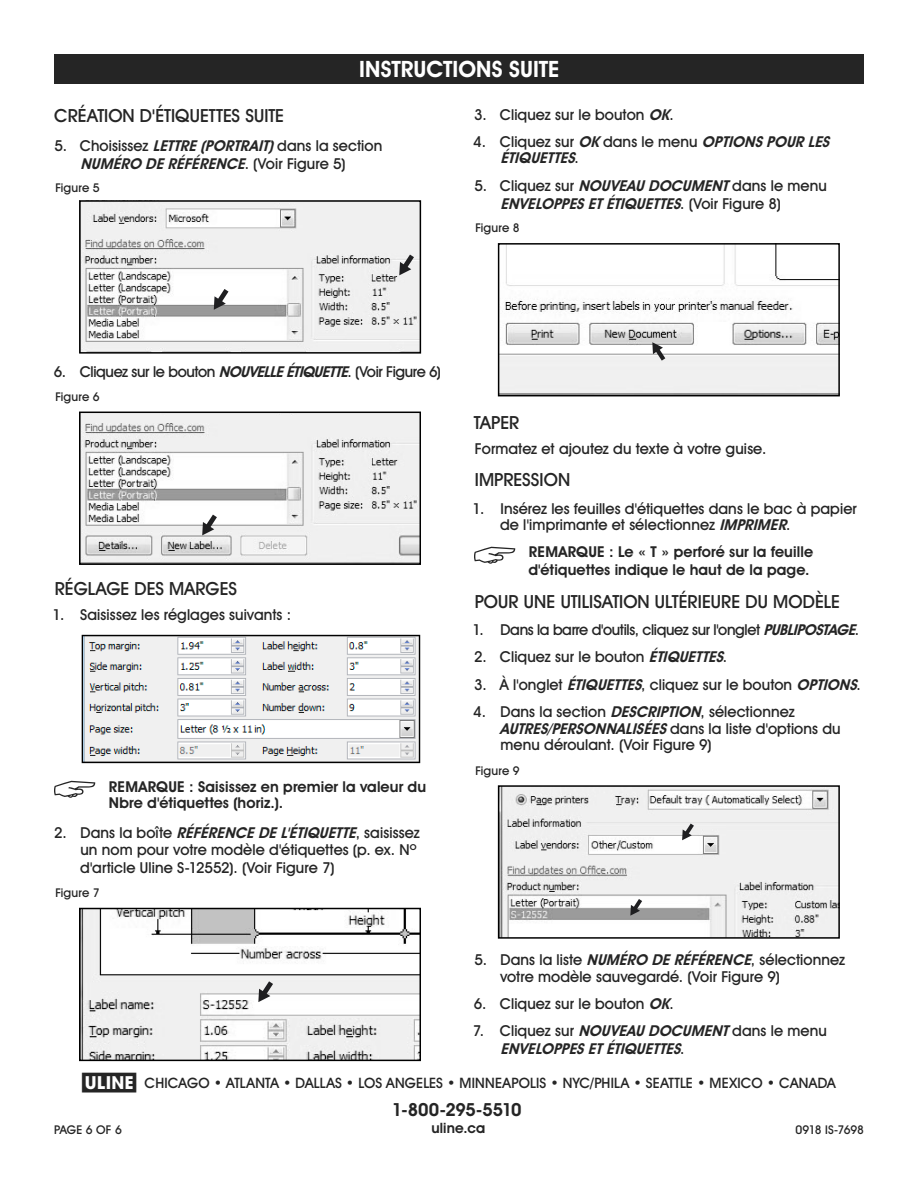
<style>
.page{position:relative;width:918px;height:1188px;background:#fff}
.page>*{position:absolute;margin:0;border:0;box-sizing:border-box;transform-origin:0 0}
.t1{font:700 22.5px "Uline Two Knine";color:#fff}
.t2{font:18px "Uline Two Knine";letter-spacing:.005em;color:#252525}
.t3{font:700 18px "Uline Two Knine";letter-spacing:-.02em;color:#252525}
.t4{font:15px/16.5px "Uline Two Knine";letter-spacing:.005em;color:#252525}
.t5{font:italic 700 15px/18px "Uline Two Knine";color:#252525}
.t6{font:700 15px/16.5px "Uline Two Knine";letter-spacing:.005em;color:#252525}
.t7{font:15px "Uline Two Knine";letter-spacing:-.025em;color:#252525}
.t8{font:14.25px "Uline Two Knine";letter-spacing:.01em;color:#252525}
.t9{font:700 14.25px "Uline Two Knine";letter-spacing:.01em;color:#252525}
.t10{font:12px "Uline Two Knine";letter-spacing:.01em;color:#252525}
.t11{font:12px "Uline Two Knine";letter-spacing:-.02em;color:#252525}
.s1{font-weight:700}
.s2{font-weight:700;font-style:italic}
.s3{font-weight:400;font-style:normal}
.s4{font-size:18px}
</style>
<div class="page">
<div style="left:54px;top:54px;width:810px;height:30px;background:#252525"></div>
<img style="left:82px;top:203px;width:336px;height:148px">
<svg style="left:214px;top:289px;width:15px;height:21px"></svg>
<svg style="left:399px;top:255px;width:15px;height:20px"></svg>
<div style="left:79px;top:200px;width:342px;height:154px;border:2px solid #000"></div>
<img style="left:82px;top:415px;width:336px;height:147px">
<svg style="left:202px;top:515px;width:15px;height:20px"></svg>
<div style="left:79px;top:412px;width:342px;height:153px;border:2px solid #000"></div>
<img style="left:82px;top:911px;width:336px;height:147px">
<svg style="left:258px;top:981px;width:15px;height:21px"></svg>
<div style="left:79px;top:908px;width:342px;height:153px;border:2px solid #000"></div>
<img style="left:501px;top:246px;width:336px;height:147px">
<svg style="left:652px;top:342px;width:13px;height:19px"></svg>
<div style="left:498px;top:243px;width:342px;height:153px;border:2px solid #000"></div>
<img style="left:501px;top:788px;width:336px;height:148px">
<svg style="left:682px;top:824px;width:12px;height:16px"></svg>
<svg style="left:630px;top:899px;width:12px;height:17px"></svg>
<div style="left:498px;top:785px;width:342px;height:154px;border:2px solid #000"></div>
<img style="left:84px;top:637px;width:334px;height:124px">
<div style="left:82px;top:635px;width:338px;height:128px;border:1px solid #000"></div>
<svg style="left:54px;top:781px;width:41px;height:17px"></svg>
<svg style="left:474px;top:547px;width:41px;height:17px"></svg>
<h1 class="t1" style="left:359px;top:56px;width:202px">INSTRUCTIONS SUITE</h1>
<p class="t2" style="left:54px;top:104px;width:231px">CRÉATION D<span class="s1">'</span>ÉTIQUETTES SUITE</p>
<p class="t4" style="left:80px;top:136px;width:303px;line-height:18px;text-indent:-26px">5. Choisissez <span class="s2">LETTRE(PORTRAIT)</span>dans la section<br><span class="s2">NUMÉRO DERÉFÉRENCE</span>. ( Vo i r F i g u r e 5 )</p>
<p class="t10" style="left:55px;top:180px;width:46px">Figure 5</p>
<p class="t4" style="left:474px;top:106px;width:201px">3. Cliquez sur le bouton <span class="s2">OK</span>.</p>
<p class="t5" style="left:500px;top:133px;width:335px;line-height:16.5px;text-indent:-27px"><span class="s3">4. Cliquez sur</span> OK <span class="s3">dans le menu</span> OPTIONSPOUR LES<br>ÉTIQUETTES<span class="s3">.</span></p>
<p class="t5" style="left:500px;top:176px;width:328px;text-indent:-26px"><span class="s3">5. Cliquez sur</span> NOUVEAU DOCUMENT<span class="s3">dans le menu<br></span>ENVELOPPESETÉTIQUETTES<span class="s3">. ( V o i r F i g u r e 8 )</span></p>
<p class="t10" style="left:475px;top:221px;width:46px">Figure 8</p>
<p class="t7" style="left:54px;top:363px;width:389px">6. Cliquez sur le bouton <span class="s2">NOUVELLEÉTIQUETTE</span>. (Voir Figure 6)</p>
<p class="t10" style="left:55px;top:390px;width:46px">Figure 6</p>
<p class="t2" style="left:55px;top:578px;width:184px">RÉGLAGE DES MARGES</p>
<p class="t4" style="left:53px;top:606px;width:240px">1. Saisissez les réglages suivants :</p>
<p class="t6" style="left:109px;top:778px;width:319px">REMARQUE : Saisissez en premier la valeur du<br>Nbre d'étiquettes (horiz.).</p>
<p class="t4" style="left:54px;top:824px;width:367px;text-align:right">2 . D a n s l a b oît e <span class="s2">RÉFÉRENCEDEL'ÉTIQUETTE</span>, s a i s i s s e z un nom pour votre modèle d'étiquettes (p. ex. Nº</p>
<p class="t4" style="left:80px;top:859px;width:256px">d'article Uline S-12552). (Voir Figure 7)</p>
<p class="t10" style="left:55px;top:885px;width:46px">Figure 7</p>
<p class="t2" style="left:474px;top:412px;width:47px">TAPER</p>
<p class="t4" style="left:475px;top:440px;width:293px">Formatez et ajoutez du texte à votre guise.</p>
<p class="t2" style="left:475px;top:469px;width:97px">IMPRESSION</p>
<p class="t4" style="left:500px;top:500px;width:358px;text-indent:-27px">1. Insérez les feuilles d'étiquettes dans le bac à papier de l'imprimante et sélectionnez <span class="s2">IMPRIMER</span>.</p>
<p class="t6" style="left:528px;top:543px;width:286px;line-height:18px">REMARQUE : Le « T » perforé sur la feuille d'étiquettes indique le haut de la page.</p>
<p class="t2" style="left:475px;top:590px;width:367px">POUR UNE UTILISATION ULTÉRIEURE DU MODÈLE</p>
<p class="t7" style="left:473px;top:621px;width:389px">1. Dans la barre d'outils, cliquez sur l'onglet <span class="s2">PUBLIPOSTAGE</span>.</p>
<p class="t4" style="left:474px;top:649px;width:255px">2. Cliquez sur le bouton <span class="s2">ÉTIQUETTES</span>.</p>
<p class="t4" style="left:474px;top:676px;width:388px">3. À l'onglet <span class="s2">ÉTIQUETTES</span>, cliquez sur le bouton <span class="s2">OPTIONS</span>.</p>
<p class="t4" style="left:500px;top:703px;width:342px;text-indent:-26px">4. Dans la section <span class="s2">DESCRIPTION</span>, sélectionnez<br><span class="s2">AUTRES/PERSONNALISÉES</span>d a n s l a l i s t e d ' o p t i o n s d u menu déroulant. (Voir Figure 9)</p>
<p class="t10" style="left:475px;top:763px;width:46px">Figure 9</p>
<p class="t4" style="left:500px;top:952px;width:347px;text-indent:-26px">5. Dans la liste <span class="s2">NUMÉRO DERÉFÉRENCE</span>, sélectionnez votre modèle sauvegardé. (Voir Figure 9)</p>
<p class="t4" style="left:474px;top:995px;width:201px">6. Cliquez sur le bouton <span class="s2">OK</span>.</p>
<p class="t5" style="left:500px;top:1022px;width:328px;text-indent:-27px"><span class="s3">7. Cliquez sur</span> NOUVEAU DOCUMENT<span class="s3">dans le menu<br></span>ENVELOPPESETÉTIQUETTES<span class="s3">.</span></p>
<p class="t8" style="left:82px;top:1074px;width:755px"><span class="s4">π</span> CHICAGO • ATLANTA • DALLAS • LOS ANGELES • MINNEAPOLIS • NYC/PHILA • SEATTLE • MEXICO • CANADA</p>
<p class="t3" style="left:392px;top:1099px;width:131px">1-800-295-5510</p>
<p class="t9" style="left:431px;top:1120px;width:55px">uline.ca</p>
<p class="t10" style="left:54px;top:1122px;width:69px">PAGE 6 OF 6</p>
<p class="t11" style="left:796px;top:1122px;width:70px">0918 IS-7698</p>
</div>
